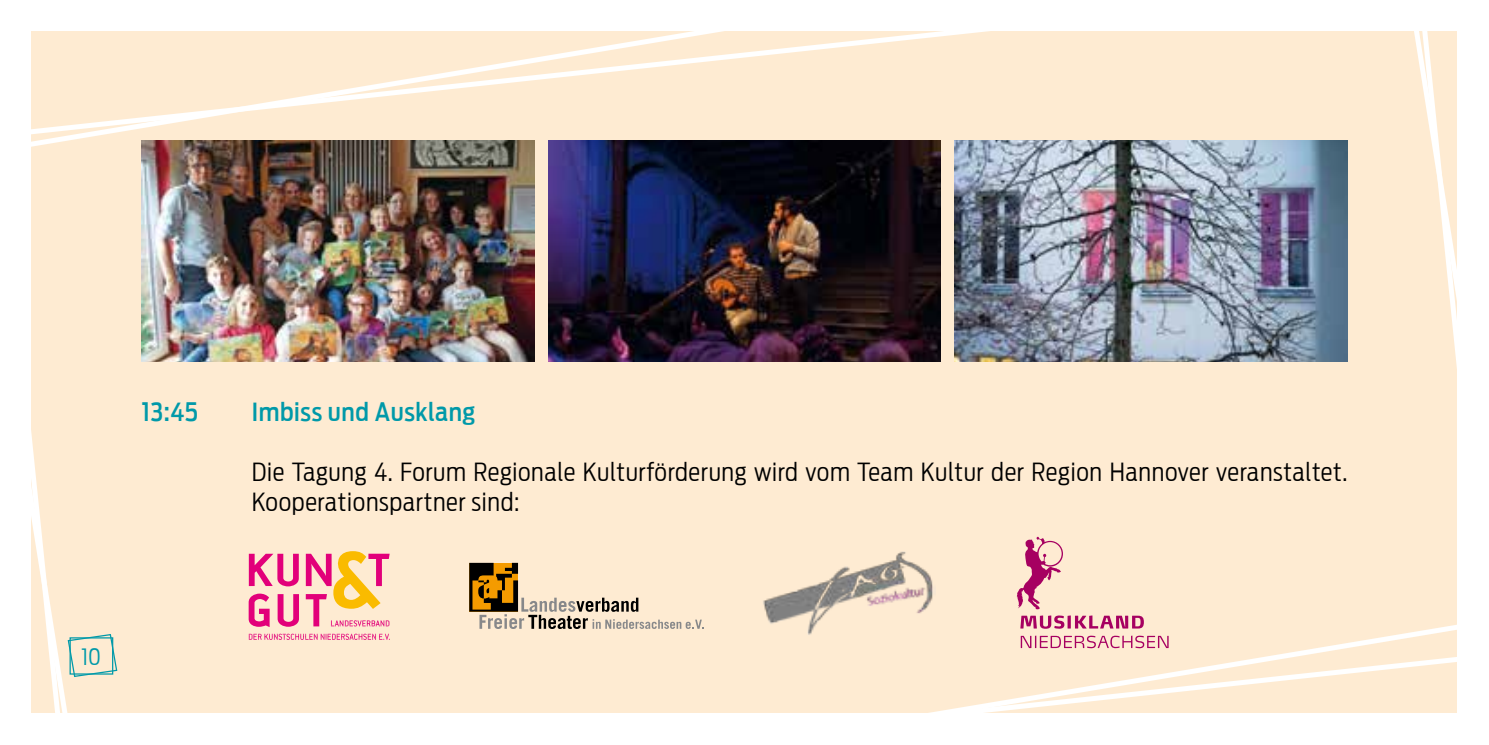
<style>
.page{position:relative;width:1489px;height:745px;background:#fff}
.page>*{position:absolute;margin:0;border:0;box-sizing:border-box;transform-origin:0 0}
.t1{font:300 25px/30px "Antenna Cond";letter-spacing:.025em;color:#000}
.t2{font:500 25px "Antenna Cond";letter-spacing:.025em;color:#0099a9}
.t3{font:300 22.5px "Antenna Cond";color:#0099a9}
</style>
<div class="page">
<img style="left:31px;top:31px;width:1426px;height:682px">
<p class="t2" style="left:142px;top:396px;width:58px">13:45</p>
<p class="t2" style="left:252px;top:396px;width:225px">Imbiss und Ausklang</p>
<p class="t1" style="left:252px;top:456px;width:1097px">Die Tagung 4. Forum Regionale Kulturförderung wird vom Team Kultur der Region Hannover veranstaltet.<br>Kooperationspartner sind:</p>
<p class="t3" style="left:81px;top:643px;width:21px">10</p>
</div>
